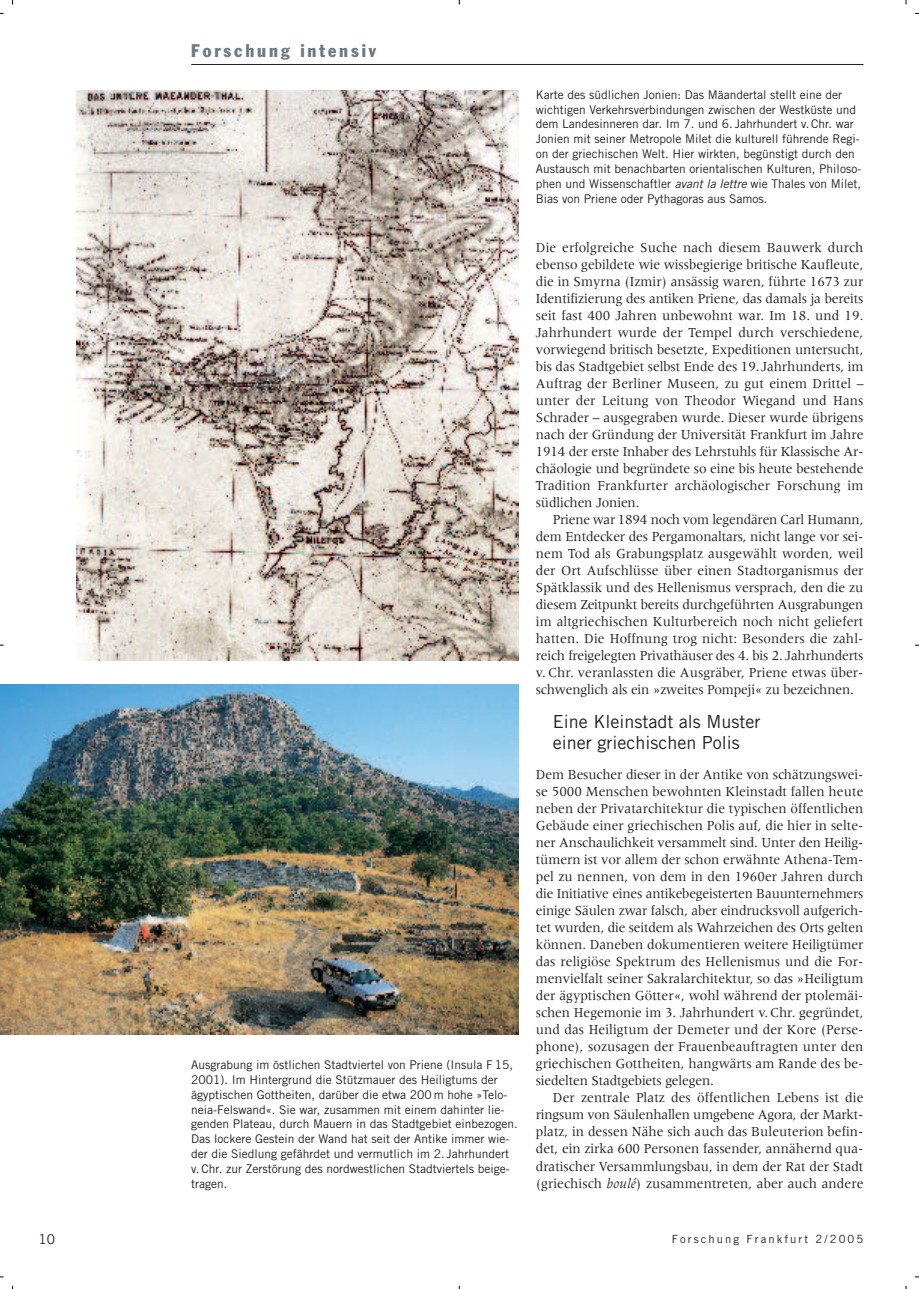
<style>
.page{position:relative;width:919px;height:1289px;background:#fff}
.page>*{position:absolute;margin:0;border:0;box-sizing:border-box;transform-origin:0 0}
.t1{font:18px/21px "Trade Gothic";color:#231f20}
.t2{font:condensed 18px "Franklin Gothic";letter-spacing:.16em;color:#6b7a83}
.t3{font:14.25px/17px "Meridien";color:#231f20;text-align:justify;scale:.95 1}
.t4{font:13.5px "Trade Gothic";color:#231f20}
.t5{font:12px/14.9px "Trade Gothic";color:#231f20}
.t6{font:11.25px "Trade Gothic";letter-spacing:.185em;color:#231f20}
.s1{font-style:italic}
</style>
<div class="page">
<img style="left:0;top:0;width:918px;height:1288px">
<p class="t2" style="left:191px;top:44px;width:186px">Forschung intensiv</p>
<p class="t5" style="left:191px;top:1058px;width:328px">Ausgrabung im östlichen Stadtviertel von Priene (Insula F 15, 2001). Im Hintergrund die Stützmauer des Heiligtums der ägyptischen Gottheiten, darüber die etwa 200 m hohe »Telo&shy;neia-Felswand«. Sie war, zusammen mit einem dahinter lie&shy;genden Plateau, durch Mauern in das Stadtgebiet einbezogen.<br>Das lockere Gestein der Wand hat seit der Antike immer wie&shy;der die Siedlung gefährdet und vermutlich im 2. Jahrhundert v. Chr. zur Zerstörung des nordwestlichen Stadtviertels beige&shy;tragen.</p>
<p class="t5" style="left:536px;top:88px;width:327px">Karte des südlichen Jonien: Das Mäandertal stellt eine der wichtigen Verkehrsverbindungen zwischen der Westküste und dem Landesinneren dar. Im 7. und 6. Jahrhundert v. Chr. war Jonien mit seiner Metropole Milet die kulturell führende Regi&shy;on der griechischen Welt. Hier wirkten, begünstigt durch den Austausch mit benachbarten orientalischen Kulturen, Philoso&shy;phen und Wissenschaftler <span class="s1">avant la lettre</span>wie Thales von Milet, Bias von Priene oder Pythagoras aus Samos.</p>
<p class="t3" style="left:536px;top:240px;width:346px">Die erfolgreiche Suche nach diesem Bauwerk durch ebenso gebildete wie wissbegierige britische Kaufleute, die in Smyrna (Izmir) ansässig waren, führte 1673 zur Identifizierung des antiken Priene, das damals ja bereits seit fast 400 Jahren unbewohnt war. Im 18. und 19.<br>Jahrhundert wurde der Tempel durch verschiedene, vorwiegend britisch besetzte, Expeditionen untersucht, bis das Stadtgebiet selbst Ende des 19.Jahrhunderts, im Auftrag der Berliner Museen, zu gut einem Drittel – unter der Leitung von Theodor Wiegand und Hans Schrader – ausgegraben wurde. Dieser wurde übrigens nach der Gründung der Universität Frankfurt im Jahre 1914 der erste Inhaber des Lehrstuhls für Klassische Ar&shy;chäologie und begründete so eine bis heute bestehende Tradition Frankfurter archäologischer Forschung im südlichen Jonien.</p>
<p class="t3" style="left:536px;top:512px;width:346px;text-indent:17px">Priene war 1894 noch vom legendären Carl Humann, dem Entdecker des Pergamonaltars, nicht lange vor sei&shy;nem Tod als Grabungsplatz ausgewählt worden, weil der Ort Aufschlüsse über einen Stadtorganismus der Spätklassik und des Hellenismus versprach, den die zu diesem Zeitpunkt bereits durchgeführten Ausgrabungen im altgriechischen Kulturbereich noch nicht geliefert hatten. Die Hoffnung trog nicht: Besonders die zahl&shy;reich freigelegten Privathäuser des 4. bis 2. Jahrhunderts v. Chr. veranlassten die Ausgräber, Priene etwas über&shy;schwenglich als ein »zweites Pompeji« zu bezeichnen.</p>
<p class="t1" style="left:553px;top:713px;width:209px">Eine Kleinstadt als Muster einer griechischen Polis</p>
<p class="t3" style="left:536px;top:767px;width:346px">Dem Besucher dieser in der Antike von schätzungswei&shy;se 5000 Menschen bewohnten Kleinstadt fallen heute neben der Privatarchitektur die typischen öffentlichen Gebäude einer griechischen Polis auf, die hier in selte&shy;ner Anschaulichkeit versammelt sind. Unter den Heilig&shy;tümern ist vor allem der schon erwähnte Athena-Tem&shy;pel zu nennen, von dem in den 1960er Jahren durch die Initiative eines antikebegeisterten Bauunternehmers einige Säulen zwar falsch, aber eindrucksvoll aufgerich&shy;tet wurden, die seitdem als Wahrzeichen des Orts gelten können. Daneben dokumentieren weitere Heiligtümer das religiöse Spektrum des Hellenismus und die For&shy;menvielfalt seiner Sakralarchitektur, so das »Heiligtum der ägyptischen Götter«, wohl während der ptolemäi&shy;schen Hegemonie im 3. Jahrhundert v.Chr. gegründet, und das Heiligtum der Demeter und der Kore (Perse&shy;phone), sozusagen der Frauenbeauftragten unter den griechischen Gottheiten, hangwärts am Rande des be&shy;siedelten Stadtgebiets gelegen.</p>
<p class="t3" style="left:536px;top:1090px;width:346px;text-indent:17px">Der zentrale Platz des öffentlichen Lebens ist die ringsum von Säulenhallen umgebene Agora, der Markt&shy;platz, in dessen Nähe sich auch das Buleuterion befin&shy;det, ein zirka 600 Personen fassender, annähernd qua&shy;dratischer Versammlungsbau, in dem der Rat der Stadt (griechisch <span class="s1">boulé</span>) zusammentreten, aber auch andere</p>
<p class="t4" style="left:39px;top:1233px;width:18px">10</p>
<p class="t6" style="left:671px;top:1234px;width:193px">Forschung Frankfurt 2/2005</p>
</div>
